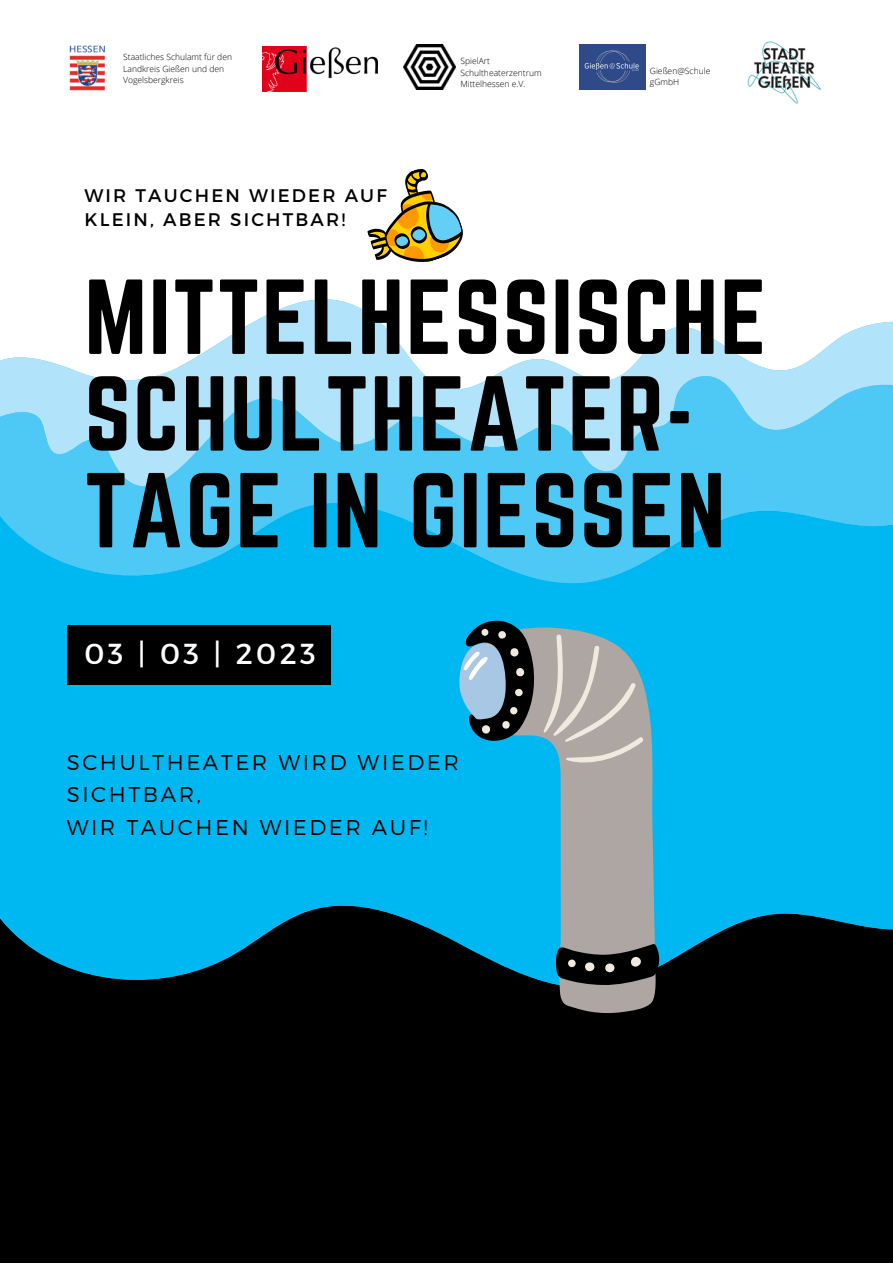
<style>
.page{position:relative;width:893px;height:1264px;background:#fff}
.page>*{position:absolute;margin:0;border:0;box-sizing:border-box;transform-origin:0 0}
.t1{font:93px/96.6px "Norwester";letter-spacing:.02em;color:#000}
.t2{font:28.95px "Montserrat";letter-spacing:.12em;color:#fffffd}
.t3{font:300 21.45px/32.1px "Montserrat";letter-spacing:.12em;color:#000}
.t4{font:18.15px/24.6px "Montserrat";letter-spacing:.12em;color:#000}
.t5{font:300 8.55px/11.4px "Open Sans";color:#000}
</style>
<div class="page">
<svg style="left:0;top:299px;width:892px;height:67px"></svg>
<div style="left:0;top:589px;width:892px;height:63px;background:#00b8f1"></div>
<svg style="left:0;top:366px;width:892px;height:223px;background:#5acdf5"></svg>
<div style="left:0;top:652px;width:892px;height:114px;background:#00b8f1"></div>
<div style="left:0;top:994px;width:892px;height:21px;background:#000"></div>
<svg style="left:0;top:766px;width:892px;height:228px;background:#008bb6"></svg>
<div style="left:0;top:1015px;width:892px;height:247px;background:#000"></div>
<svg style="left:441px;top:615px;width:214px;height:398px;background:#1a7a97"></svg>
<svg style="left:458px;top:641px;width:7px;height:92px"></svg>
<svg style="left:465px;top:618px;width:194px;height:367px;background:#288eaf"></svg>
<svg style="left:480px;top:628px;width:164px;height:344px;background:#63a0b3"></svg>
<svg style="left:367px;top:169px;width:95px;height:93px"></svg>
<div style="left:67px;top:625px;width:263px;height:59px;background:#000"></div>
<img style="left:69px;top:45px;width:36px;height:46px">
<img style="left:403px;top:44px;width:52px;height:45px">
<img style="left:262px;top:46px;width:116px;height:45px">
<div style="left:579px;top:44px;width:66px;height:45px;background:#2e4a89"></div>
<img style="left:584px;top:50px;width:54px;height:32px">
<img style="left:747px;top:41px;width:74px;height:63px">
<p class="t5" style="left:123px;top:51px;width:110px">Staatliches Schulamt für den<br>Landkreis Gießen und den<br>Vogelsbergkreis</p>
<p class="t5" style="left:460px;top:55px;width:83px">SpielArt<br>Schultheaterzentrum<br>Mittelhessen e.V.</p>
<p class="t5" style="left:649px;top:65px;width:62px">Gießen@Schule gGmbH</p>
<h3 class="t4" style="left:84px;top:182px;width:304px">WIR TAUCHEN WIEDER AUF<br>KLEIN, ABER SICHTBAR!</h3>
<h1 class="t1" style="left:84px;top:268px;width:683px">MITTELHESSISCHE<br>SCHULTHEATER-<br>TAGE IN GIESSEN</h1>
<h2 class="t2" style="left:84px;top:634px;width:233px">03 | 03 | 2023</h2>
<h3 class="t3" style="left:67px;top:745px;width:393px">SCHULTHEATER WIRD WIEDER<br>SICHTBAR,<br>WIR TAUCHEN WIEDER AUF!</h3>
</div>
